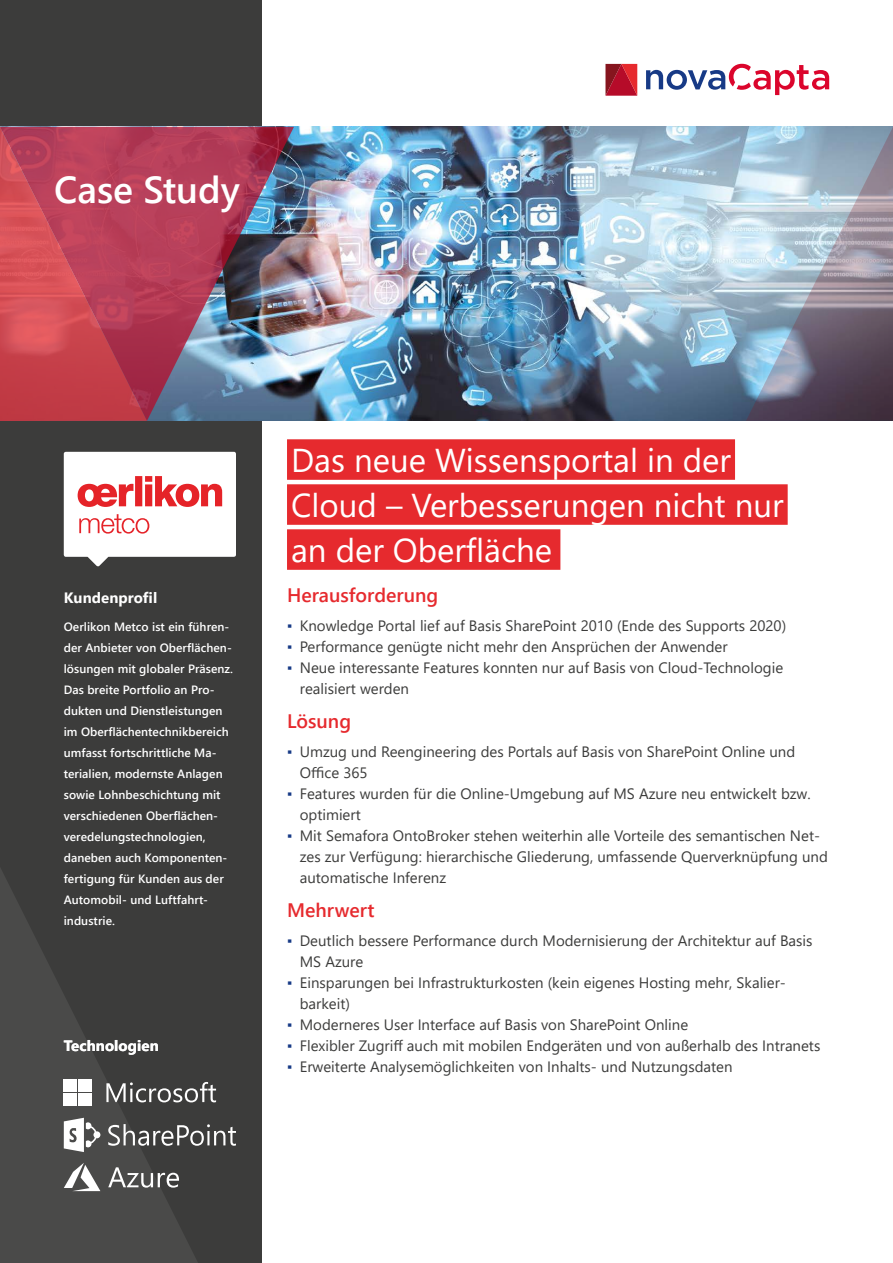
<style>
.page{position:relative;width:893px;height:1263px;background:#fff}
.page>*{position:absolute;margin:0;border:0;box-sizing:border-box;transform-origin:0 0}
.t1{font:600 37.5px "Segoe UI";color:#fff}
.t2{font:33px/45px "Segoe UI";color:#fff}
.t3{font:600 19.5px "Segoe UI";color:#e62a2e}
.t4{font:15px/21px "Segoe UI";color:#3c3c3b}
.t5{font:700 15px "Segoe UI";letter-spacing:.005em;color:#fff}
.t6{font:600 12px/21px "Segoe UI";letter-spacing:.005em;color:#fff}
.s1{font-weight:300;color:#173a86}
</style>
<div class="page">
<div style="left:0;top:0;width:261px;height:1263px;background:#3c3c3b"></div>
<svg style="left:0;top:868px;width:204px;height:395px"></svg>
<img style="left:294px;top:127px;width:452px;height:294px">
<div style="left:64px;top:452px;width:172px;height:105px;background:#fff;border-radius:2px"></div>
<svg style="left:79px;top:514px;width:70px;height:20px"></svg>
<svg style="left:78px;top:476px;width:144px;height:31px"></svg>
<svg style="left:108px;top:1124px;width:128px;height:22px"></svg>
<svg style="left:64px;top:1118px;width:36px;height:34px"></svg>
<svg style="left:108px;top:1167px;width:71px;height:20px"></svg>
<svg style="left:64px;top:1163px;width:36px;height:28px"></svg>
<svg style="left:106px;top:1082px;width:110px;height:20px"></svg>
<div style="left:64px;top:1079px;width:13px;height:13px;background:#fff"></div>
<div style="left:78px;top:1079px;width:14px;height:13px;background:#fff"></div>
<div style="left:64px;top:1093px;width:13px;height:13px;background:#fff"></div>
<div style="left:78px;top:1093px;width:14px;height:13px;background:#fff"></div>
<svg style="left:87px;top:556px;width:22px;height:11px"></svg>
<svg style="left:605px;top:64px;width:32px;height:32px"></svg>
<svg style="left:646px;top:64px;width:183px;height:31px"></svg>
<div style="left:287px;top:439px;width:448px;height:41px;background:#e62a2e"></div>
<div style="left:287px;top:484px;width:501px;height:41px;background:#e62a2e"></div>
<div style="left:287px;top:529px;width:273px;height:41px;background:#e62a2e"></div>
<svg style="left:746px;top:127px;width:147px;height:294px;background:#9199a9"></svg>
<svg style="left:0;top:127px;width:294px;height:294px;background:#aa4d62"></svg>
<h1 class="t1" style="left:54px;top:155px;width:187px">Case Study</h1>
<h2 class="t2" style="left:291px;top:435px;width:494px">Das neue Wissensportal in der<br>Cloud – Verbesserungen nicht nur an der Oberfläche</h2>
<p class="t5" style="left:64px;top:583px;width:95px">Kundenprofil</p>
<h3 class="t3" style="left:287px;top:577px;width:153px">Herausforderung</h3>
<p class="t4" style="left:287px;top:614px;width:501px"><span class="s1">▪</span> Knowledge Portal lief auf Basis SharePoint 2010 (Ende des Supports 2020)</p>
<p class="t4" style="left:287px;top:635px;width:442px"><span class="s1">▪</span> Performance genügte nicht mehr den Ansprüchen der Anwender</p>
<p class="t4" style="left:300px;top:656px;width:485px;text-indent:-13px"><span class="s1">▪</span> Neue interessante Features konnten nur auf Basis von Cloud-Technologie realisiert werden</p>
<h3 class="t3" style="left:287px;top:703px;width:66px">Lösung</h3>
<p class="t4" style="left:300px;top:740px;width:497px;text-indent:-13px"><span class="s1">▪</span> Umzug und Reengineering des Portals auf Basis von SharePoint Online und<br>Office 365</p>
<p class="t4" style="left:300px;top:782px;width:512px;text-indent:-13px"><span class="s1">▪</span> Features wurden für die Online-Umgebung auf MS Azure neu entwickelt bzw. optimiert</p>
<p class="t4" style="left:300px;top:824px;width:530px;text-indent:-13px"><span class="s1">▪</span> Mit Semafora OntoBroker stehen weiterhin alle Vorteile des semantischen Net&shy;zes zur Verfügung: hierarchische Gliederung, umfassende Querverknüpfung und automatische Inferenz</p>
<h3 class="t3" style="left:287px;top:892px;width:89px">Mehrwert</h3>
<p class="t4" style="left:300px;top:929px;width:514px;text-indent:-13px"><span class="s1">▪</span> Deutlich bessere Performance durch Modernisierung der Architektur auf Basis<br>MS Azure</p>
<p class="t4" style="left:300px;top:971px;width:488px;text-indent:-13px"><span class="s1">▪</span> Einsparungen bei Infrastrukturkosten (kein eigenes Hosting mehr, Skalier&shy;barkeit)</p>
<p class="t4" style="left:287px;top:1013px;width:403px"><span class="s1">▪</span> Moderneres User Interface auf Basis von SharePoint Online</p>
<p class="t4" style="left:287px;top:1034px;width:535px"><span class="s1">▪</span> Flexibler Zugriff auch mit mobilen Endgeräten und von außerhalb des Intranets</p>
<p class="t4" style="left:287px;top:1055px;width:447px"><span class="s1">▪</span> Erweiterte Analysemöglichkeiten von Inhalts- und Nutzungsdaten</p>
<p class="t6" style="left:64px;top:615px;width:171px">Oerlikon Metco ist ein führen&shy;der Anbieter von Oberflächen&shy;lösungen mit globaler Präsenz.<br>Das breite Portfolio an Pro&shy;dukten und Dienstleistungen im Oberflächentechnikbereich umfasst fortschrittliche Ma&shy;terialien, modernste Anlagen sowie Lohnbeschichtung mit verschiedenen Oberflächen&shy;veredelungstechnologien, daneben auch Komponenten&shy;fertigung für Kunden aus der<br>Automobil- und Luftfahrt&shy;industrie.</p>
<p class="t5" style="left:64px;top:1031px;width:97px">Technologien</p>
</div>
